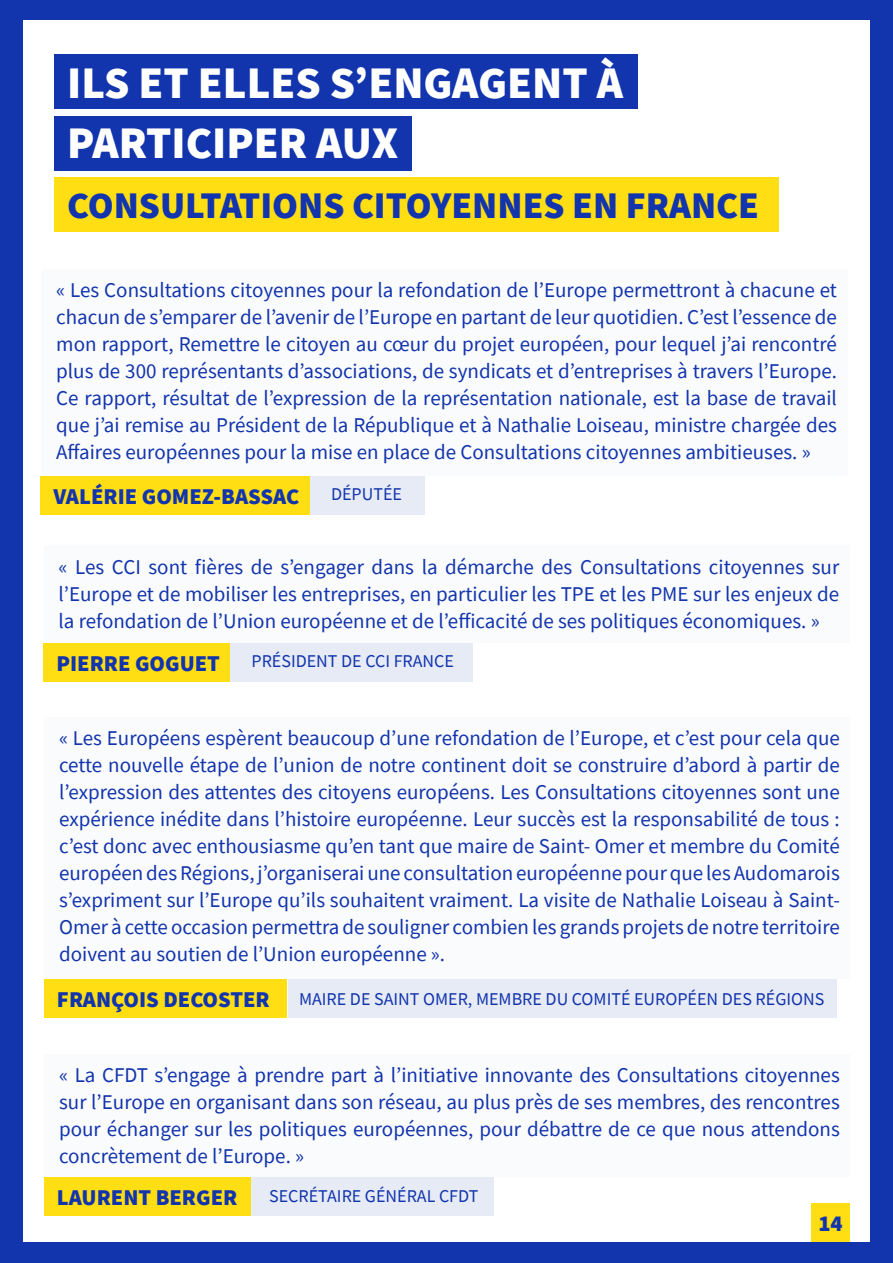
<style>
.page{position:relative;width:893px;height:1263px;background:#1234ad}
.page>*{position:absolute;margin:0;border:0;box-sizing:border-box;transform-origin:0 0}
.t1{font:900 45px "Source Sans Pro";color:#fff}
.t2{font:900 37.5px "Source Sans Pro";color:#1234ad}
.t3{font:900 22.5px "Source Sans Pro";color:#1234ad}
.t4{font:21px/27px "Source Sans Pro";color:#1234ad;text-align:justify}
.t5{font:18px "Source Sans Pro";color:#1234ad}
</style>
<div class="page">
<div style="left:23px;top:21px;width:847px;height:1221px;background:#fff"></div>
<div style="left:54px;top:54px;width:584px;height:55px;background:#1234ad"></div>
<div style="left:54px;top:116px;width:357px;height:55px;background:#1234ad"></div>
<div style="left:54px;top:177px;width:724px;height:55px;background:#ffde14"></div>
<div style="left:41px;top:269px;width:807px;height:207px;background:#fafbfc"></div>
<div style="left:41px;top:476px;width:269px;height:38px;background:#ffde14"></div>
<div style="left:310px;top:476px;width:115px;height:38px;background:#e7ebf6"></div>
<div style="left:44px;top:545px;width:806px;height:98px;background:#fafbfc"></div>
<div style="left:44px;top:643px;width:186px;height:38px;background:#ffde14"></div>
<div style="left:230px;top:643px;width:243px;height:38px;background:#e7ebf6"></div>
<div style="left:44px;top:717px;width:806px;height:262px;background:#fafbfc"></div>
<div style="left:44px;top:979px;width:243px;height:38px;background:#ffde14"></div>
<div style="left:288px;top:979px;width:549px;height:38px;background:#e7ebf6"></div>
<div style="left:44px;top:1054px;width:806px;height:123px;background:#fafbfc"></div>
<div style="left:44px;top:1177px;width:207px;height:38px;background:#ffde14"></div>
<div style="left:251px;top:1177px;width:242px;height:38px;background:#e7ebf6"></div>
<div style="left:811px;top:1204px;width:39px;height:38px;background:#ffde14"></div>
<p class="t1" style="left:67px;top:52px;width:557px">ILS ET ELLES S’ENGAGENT À</p>
<p class="t1" style="left:67px;top:112px;width:332px">PARTICIPER AUX</p>
<p class="t2" style="left:67px;top:180px;width:693px">CONSULTATIONS CITOYENNES EN FRANCE</p>
<p class="t4" style="left:56px;top:277px;width:782px">« Les Consultations citoyennes pour la refondation de l’Europe permettront à chacune et chacun de s’emparer de l’avenir de l’Europe en partant de leur quotidien. C’est l’essence de mon rapport, Remettre le citoyen au cœur du projet européen, pour lequel j’ai rencontré plus de 300 représentants d’associations, de syndicats et d’entreprises à travers l’Europe.<br>Ce rapport, résultat de l’expression de la représentation nationale, est la base de travail que j’ai remise au Président de la République et à Nathalie Loiseau, ministre chargée des Affaires européennes pour la mise en place de Consultations citoyennes ambitieuses. »</p>
<p class="t3" style="left:54px;top:481px;width:247px">VALÉRIE GOMEZ-BASSAC</p>
<p class="t5" style="left:331px;top:483px;width:72px">DÉPUTÉE</p>
<p class="t4" style="left:59px;top:553px;width:782px">« Les CCI sont fières de s’engager dans la démarche des Consultations citoyennes sur l’Europe et de mobiliser les entreprises, en particulier les TPE et les PME sur les enjeux de la refondation de l’Union européenne et de l’efficacité de ses politiques économiques. »</p>
<p class="t3" style="left:56px;top:648px;width:165px">PIERRE GOGUET</p>
<p class="t5" style="left:251px;top:650px;width:204px">PRÉSIDENT DE CCI FRANCE</p>
<p class="t4" style="left:59px;top:725px;width:782px">« Les Européens espèrent beaucoup d’une refondation de l’Europe, et c’est pour cela que cette nouvelle étape de l’union de notre continent doit se construire d’abord à partir de l’expression des attentes des citoyens européens. Les Consultations citoyennes sont une expérience inédite dans l’histoire européenne. Leur succès est la responsabilité de tous : c’est donc avec enthousiasme qu’en tant que maire de Saint- Omer et membre du Comité européen des Régions, j’organiserai une consultation européenne pour que les Audomarois s’expriment sur l’Europe qu’ils souhaitent vraiment. La visite de Nathalie Loiseau à Saint-Omer à cette occasion permettra de souligner combien les grands projets de notre territoire doivent au soutien de l’Union européenne ».</p>
<p class="t3" style="left:57px;top:984px;width:214px">FRANÇOIS DECOSTER</p>
<p class="t5" style="left:299px;top:988px;width:527px">MAIRE DE SAINT OMER, MEMBRE DU COMITÉ EUROPÉEN DES RÉGIONS</p>
<p class="t4" style="left:59px;top:1062px;width:782px">« La CFDT s’engage à prendre part à l’initiative innovante des Consultations citoyennes sur l’Europe en organisant dans son réseau, au plus près de ses membres, des rencontres pour échanger sur les politiques européennes, pour débattre de ce que nous attendons concrètement de l’Europe. »</p>
<p class="t3" style="left:57px;top:1182px;width:182px">LAURENT BERGER</p>
<p class="t5" style="left:269px;top:1184px;width:211px">SECRÉTAIRE GÉNÉRAL CFDT</p>
<p class="t3" style="left:818px;top:1208px;width:26px">14</p>
</div>
